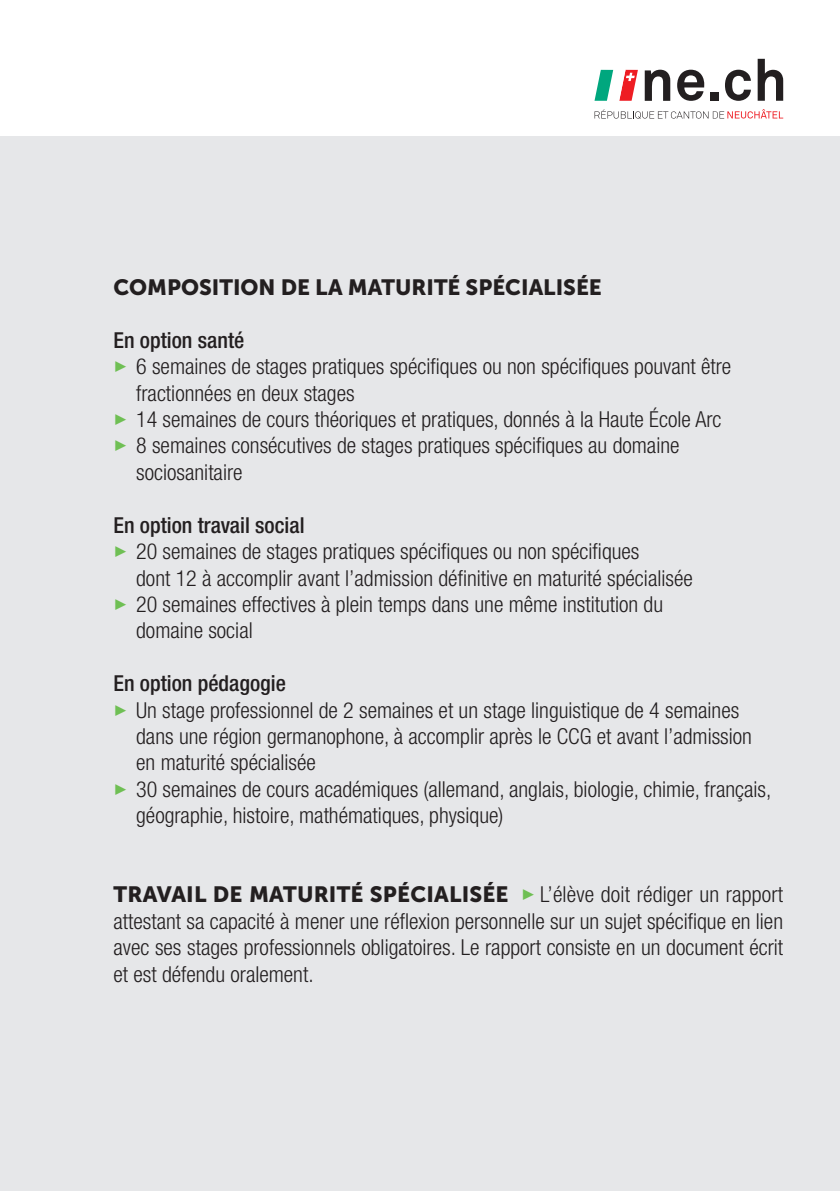
<style>
.page{position:relative;width:840px;height:1191px;background:#fff}
.page>*{position:absolute;margin:0;border:0;box-sizing:border-box;transform-origin:0 0}
.texte_courant{font:300 condensed 22px/26.4px "Helvetica Neue LT Std";color:#231f20}
.texte_courant-2{font:500 condensed 22px "Helvetica Neue LT Std";color:#231f20}
.texte_courant-3{font:22px "Museo Sans 900";color:#231f20}
.s1{color:#6fbf54}
.s2{font-family:"Museo Sans 900";font-weight:400;font-stretch:normal}
</style>
<div class="page">
<div style="left:0;top:137px;width:839px;height:1054px;background:#e6e7e9"></div>
<svg style="left:644px;top:70px;width:26px;height:31px"></svg>
<svg style="left:677px;top:70px;width:27px;height:31px"></svg>
<div style="left:710px;top:92px;width:8px;height:9px;background:#231f20"></div>
<svg style="left:725px;top:70px;width:25px;height:31px"></svg>
<svg style="left:757px;top:59px;width:25px;height:42px"></svg>
<svg style="left:594px;top:109px;width:188px;height:10px"></svg>
<svg style="left:594px;top:70px;width:43px;height:31px"></svg>
<p class="texte_courant-3" style="left:113px;top:275px;width:489px">COMPOSITION DE LA MATURITÉ SPÉCIALISÉE</p>
<p class="texte_courant-2" style="left:113px;top:327px;width:132px">En option santé</p>
<p class="texte_courant" style="left:113px;top:353px;width:619px"><span class="s1">✓</span> 6 semaines de stages pratiques spécifiques ou non spécifiques pouvant être</p>
<p class="texte_courant" style="left:136px;top:379px;width:220px">fractionnées en deux stages</p>
<p class="texte_courant" style="left:113px;top:406px;width:609px"><span class="s1">✓</span> 14 semaines de cours théoriques et pratiques, donnés à la Haute École Arc</p>
<p class="texte_courant" style="left:113px;top:432px;width:567px"><span class="s1">✓</span> 8 semaines consécutives de stages pratiques spécifiques au domaine</p>
<p class="texte_courant" style="left:136px;top:459px;width:108px">sociosanitaire</p>
<p class="texte_courant-2" style="left:113px;top:512px;width:192px">En option travail social</p>
<p class="texte_courant" style="left:113px;top:538px;width:527px"><span class="s1">✓</span> 20 semaines de stages pratiques spécifiques ou non spécifiques</p>
<p class="texte_courant" style="left:136px;top:564px;width:557px">dont 12 à accomplir avant l’admission définitive en maturité spécialisée</p>
<p class="texte_courant" style="left:113px;top:591px;width:551px"><span class="s1">✓</span> 20 semaines effectives à plein temps dans une même institution du</p>
<p class="texte_courant" style="left:136px;top:617px;width:118px">domaine social</p>
<p class="texte_courant-2" style="left:113px;top:670px;width:174px">En option pédagogie</p>
<p class="texte_courant" style="left:113px;top:696px;width:627px"><span class="s1">✓</span> Un stage professionnel de 2 semaines et un stage linguistique de 4 semaines</p>
<p class="texte_courant" style="left:136px;top:723px;width:617px">dans une région germanophone, à accomplir après le CCG et avant l’admission</p>
<p class="texte_courant" style="left:136px;top:749px;width:181px">en maturité spécialisée</p>
<p class="texte_courant" style="left:136px;top:775px;width:636px;text-indent:-23px"><span class="s1">✓</span> 30 semaines de cours académiques (allemand, anglais, biologie, chimie, français, géographie, histoire, mathématiques, physique)</p>
<p class="texte_courant" style="left:113px;top:881px;width:670px;text-align:justify"><span class="s2">TRAVAIL DE MATURITÉ SPÉCIALISÉE</span> <span class="s1">✓</span> L’élève doit rédiger un rapport attestant sa capacité à mener une réflexion personnelle sur un sujet spécifique en lien avec ses stages professionnels obligatoires. Le rapport consiste en un document écrit et est défendu oralement.</p>
</div>
